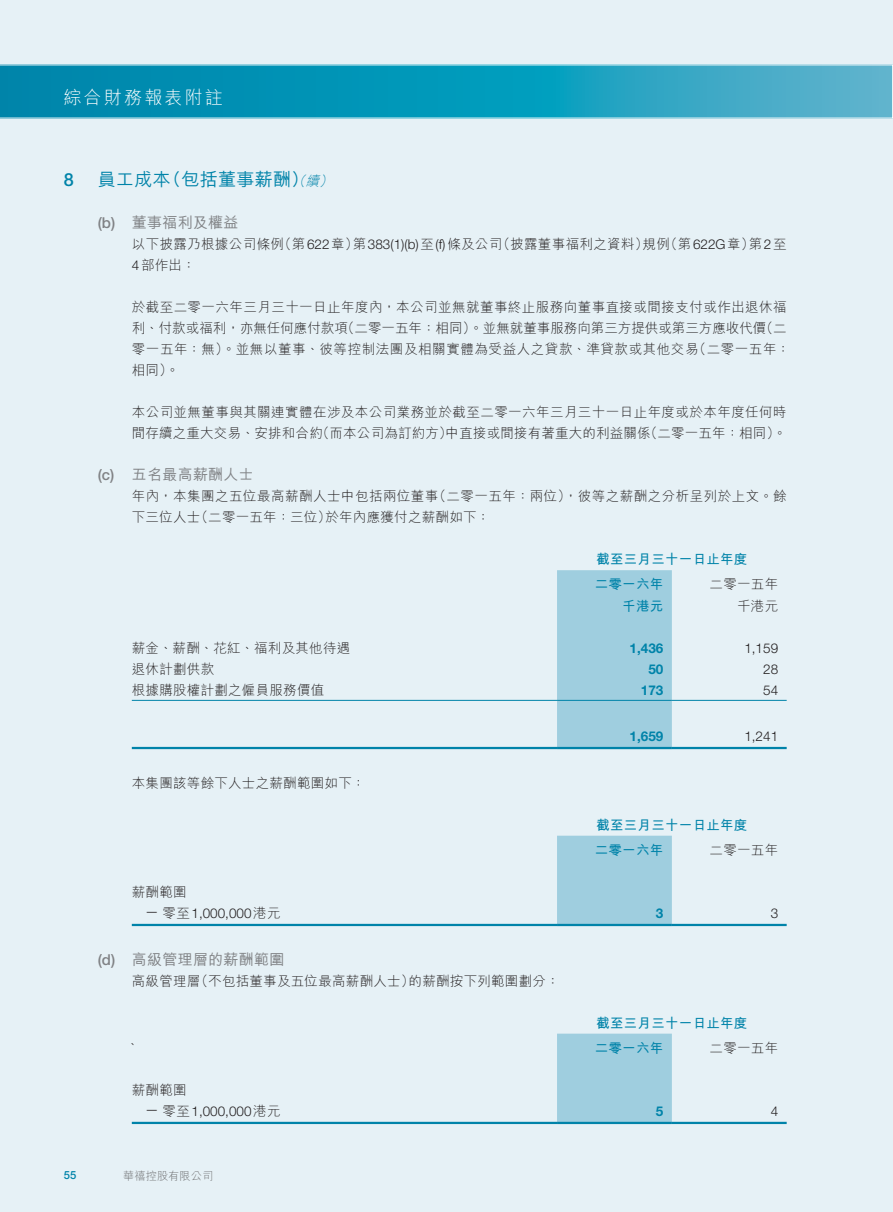
<style>
.page{position:relative;width:893px;height:1212px;background:#e6f1f6}
.page>*{position:absolute;margin:0;border:0;box-sizing:border-box;transform-origin:0 0}
.t1{font:18px "M Hei HK Medium B5 pc H";letter-spacing:.02em;color:#0083a9}
.t2{font:18px "M Hei HK Light B5 pc H";letter-spacing:.12em;color:#fff}
.t3{font:500 18px "Helvetica Neue LT Std";color:#0083a9}
.t4{font:15px "M Hei HK Medium B5 pc H";letter-spacing:.02em;color:#808285}
.t5{font:13.5px/21px "M Hei HK Light B5 pc H";letter-spacing:.025em;color:#231f20}
.t6{font:13.5px/25.2px "M Hei HK Bold B5 pc H";letter-spacing:.02em;color:#0083a9}
.t7{font:300 13.5px "Helvetica Neue LT Std";color:#231f20}
.t8{font:700 13.5px "Helvetica Neue LT Std";color:#0083a9}
.t9{font:11.25px "M Hei HK Light B5 pc H";color:#6d6e70}
.t10{font:500 11.25px "Helvetica Neue LT Std";color:#0083a9}
.s1{font-family:"M Hei HK Light B5 pc H";font-style:italic;font-size:13.5px}
.s2{font-family:"Helvetica Neue LT Std";font-weight:500}
.s3{font-family:"Helvetica Neue LT Std";font-weight:300}
.s4{font-family:"M Hei HK Light B5 pc H";font-weight:400}
</style>
<div class="page">
<svg style="left:0;top:65px;width:892px;height:53px;background:#1a9cbc"></svg>
<div style="left:557px;top:570px;width:115px;height:177px;background:#9fcedf"></div>
<hr style="left:132px;top:700px;width:425px;height:1px;background:#0083a9">
<hr style="left:557px;top:700px;width:115px;height:1px;background:#0083a9">
<hr style="left:672px;top:700px;width:115px;height:1px;background:#0083a9">
<hr style="left:132px;top:747px;width:425px;height:2px;background:#0083a9">
<hr style="left:557px;top:747px;width:115px;height:2px;background:#0083a9">
<hr style="left:672px;top:747px;width:115px;height:2px;background:#0083a9">
<div style="left:557px;top:836px;width:115px;height:88px;background:#9fcedf"></div>
<hr style="left:132px;top:924px;width:425px;height:2px;background:#0083a9">
<hr style="left:557px;top:924px;width:115px;height:2px;background:#0083a9">
<hr style="left:672px;top:924px;width:115px;height:2px;background:#0083a9">
<div style="left:557px;top:1033px;width:115px;height:89px;background:#9fcedf"></div>
<hr style="left:132px;top:1122px;width:425px;height:2px;background:#0083a9">
<hr style="left:557px;top:1122px;width:115px;height:2px;background:#0083a9">
<hr style="left:672px;top:1122px;width:115px;height:2px;background:#0083a9">
<h1 class="t2" style="left:64px;top:90px;width:161px">綜合財務報表附註</h1>
<h1 class="t3" style="left:64px;top:169px;width:12px">8</h1>
<h1 class="t1" style="left:98px;top:173px;width:239px">員工成本（包括董事薪酬）<span class="s1">（續）</span></h1>
<p class="t4" style="left:98px;top:217px;width:142px"><span class="s2">(b)</span> 董事福利及權益</p>
<p class="t5" style="left:132px;top:235px;width:656px">以下披露乃根據公司條例（第<span class="s3">622</span>章）第<span class="s3">383(1)(b)</span>至<span class="s3">(f)</span>條及公司（披露董事福利之資料）規例（第<span class="s3">622G</span>章）第<span class="s3">2</span>至<br><span class="s3">4</span>部作出：</p>
<p class="t5" style="left:132px;top:298px;width:660px">於截至二零一六年三月三十一日止年度內，本公司並無就董事終止服務向董事直接或間接支付或作出退休福利、付款或福利，亦無任何應付款項（二零一五年：相同）。並無就董事服務向第三方提供或第三方應收代價（二零一五年：無）。並無以董事、彼等控制法團及相關實體為受益人之貸款、準貸款或其他交易（二零一五年：相同）。</p>
<p class="t5" style="left:132px;top:403px;width:656px">本公司並無董事與其關連實體在涉及本公司業務並於截至二零一六年三月三十一日止年度或於本年度任何時間存續之重大交易、安排和合約（而本公司為訂約方）中直接或間接有著重大的利益關係（二零一五年：相同）。</p>
<p class="t4" style="left:98px;top:469px;width:158px"><span class="s2">(c)</span> 五名最高薪酬人士</p>
<p class="t5" style="left:132px;top:487px;width:656px">年內，本集團之五位最高薪酬人士中包括兩位董事（二零一五年：兩位），彼等之薪酬之分析呈列於上文。餘下三位人士（二零一五年：三位）於年內應獲付之薪酬如下：</p>
<p class="t6" style="left:595px;top:548px;width:154px">截至三月三十一日止年度二零一六年</p>
<p class="t5" style="left:710px;top:576px;width:70px">二零一五年</p>
<p class="t6" style="left:622px;top:595px;width:43px">千港元</p>
<p class="t5" style="left:737px;top:597px;width:43px">千港元</p>
<p class="t5" style="left:132px;top:639px;width:220px">薪金、薪酬、花紅、福利及其他待遇</p>
<p class="t8" style="left:630px;top:640px;width:35px">1,436</p>
<p class="t7" style="left:744px;top:640px;width:35px">1,159</p>
<p class="t5" style="left:132px;top:660px;width:84px">退休計劃供款</p>
<p class="t8" style="left:648px;top:661px;width:17px">50</p>
<p class="t7" style="left:763px;top:661px;width:17px">28</p>
<p class="t5" style="left:132px;top:681px;width:194px">根據購股權計劃之僱員服務價值</p>
<p class="t8" style="left:641px;top:682px;width:24px">173</p>
<p class="t7" style="left:763px;top:682px;width:17px">54</p>
<p class="t8" style="left:630px;top:728px;width:35px">1,659</p>
<p class="t7" style="left:744px;top:728px;width:35px">1,241</p>
<p class="t5" style="left:132px;top:774px;width:235px">本集團該等餘下人士之薪酬範圍如下：</p>
<p class="t6" style="left:595px;top:814px;width:154px">截至三月三十一日止年度二零一六年</p>
<p class="t5" style="left:710px;top:841px;width:70px">二零一五年</p>
<p class="t5" style="left:132px;top:883px;width:56px">薪酬範圍</p>
<p class="t7" style="left:145px;top:905px;width:137px">— <span class="s4">零至</span>1,000,000<span class="s4">港元</span></p>
<p class="t8" style="left:656px;top:905px;width:9px">3</p>
<p class="t7" style="left:771px;top:905px;width:9px">3</p>
<p class="t4" style="left:98px;top:953px;width:188px"><span class="s2">(d)</span> 高級管理層的薪酬範圍</p>
<p class="t5" style="left:132px;top:972px;width:429px">高級管理層（不包括董事及五位最高薪酬人士）的薪酬按下列範圍劃分：</p>
<p class="t6" style="left:596px;top:1012px;width:153px">截至三月三十一日止年度</p>
<p class="t7" style="left:132px;top:1040px;width:4px">`</p>
<p class="t6" style="left:595px;top:1037px;width:70px">二零一六年</p>
<p class="t5" style="left:710px;top:1039px;width:70px">二零一五年</p>
<p class="t5" style="left:132px;top:1081px;width:56px">薪酬範圍</p>
<p class="t7" style="left:145px;top:1103px;width:137px">— <span class="s4">零至</span>1,000,000<span class="s4">港元</span></p>
<p class="t8" style="left:656px;top:1103px;width:9px">5</p>
<p class="t7" style="left:771px;top:1103px;width:9px">4</p>
<p class="t10" style="left:64px;top:1168px;width:14px">55</p>
<p class="t9" style="left:123px;top:1171px;width:91px">華禧控股有限公司</p>
</div>
